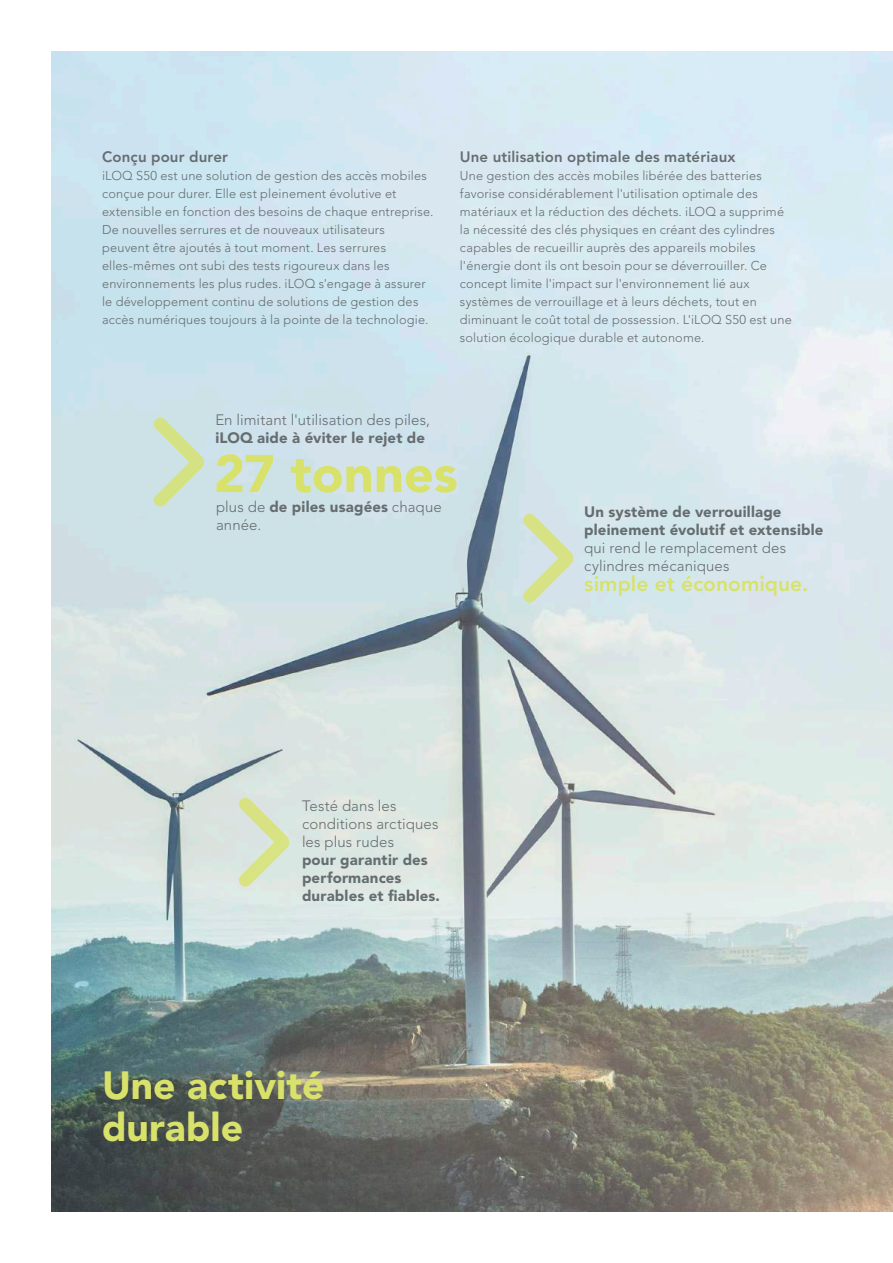
<style>
.page{position:relative;width:893px;height:1263px;background:#fff}
.page>*{position:absolute;margin:0;border:0;box-sizing:border-box;transform-origin:0 0}
.t1{font:900 52.5px "Avenir LT Std";letter-spacing:-.005em;color:#d8e26b}
.t2{font:900 39px/42px "Avenir LT Std";color:#d8e26b}
.t3{font:800 21px "Avenir LT Std";letter-spacing:.005em;color:#d8e26b}
.t4{font:300 15px/18px "Avenir LT Std";letter-spacing:.005em;color:#666d70}
.t5{font:900 15px/18px "Avenir LT Std";letter-spacing:.01em;color:#666d70}
.t6{font:800 15px "Avenir LT Std";letter-spacing:.01em;color:#666d70}
.t7{font:300 12.75px/18px "Avenir LT Std";letter-spacing:.015em;color:#666d70}
.s1{font-weight:900}
</style>
<div class="page">
<img style="left:51px;top:51px;width:842px;height:1161px">
<hr style="left:892px;top:51px;width:1px;height:640px;background:#005a7c">
<svg style="left:153px;top:417px;width:51px;height:90px"></svg>
<svg style="left:238px;top:797px;width:51px;height:90px"></svg>
<svg style="left:522px;top:513px;width:51px;height:90px"></svg>
<p class="t6" style="left:102px;top:148px;width:128px">Conçu pour durer</p>
<p class="t7" style="left:102px;top:167px;width:333px">iLOQ S50 est une solution de gestion des accès mobiles conçue pour durer. Elle est pleinement évolutive et extensible en fonction des besoins de chaque entreprise.<br>De nouvelles serrures et de nouveaux utilisateurs peuvent être ajoutés à tout moment. Les serrures elles-mêmes ont subi des tests rigoureux dans les environnements les plus rudes. iLOQ s'engage à assurer le développement continu de solutions de gestion des accès numériques toujours à la pointe de la technologie.</p>
<p class="t4" style="left:215px;top:411px;width:216px">En limitant l'utilisation des piles,</p>
<p class="t5" style="left:215px;top:429px;width:211px">iLOQ aide à éviter le rejet de</p>
<p class="t6" style="left:460px;top:148px;width:277px">Une utilisation optimale des matériaux</p>
<p class="t7" style="left:460px;top:167px;width:333px">Une gestion des accès mobiles libérée des batteries favorise considérablement l'utilisation optimale des matériaux et la réduction des déchets. iLOQ a supprimé la nécessité des clés physiques en créant des cylindres capables de recueillir auprès des appareils mobiles l'énergie dont ils ont besoin pour se déverrouiller. Ce concept limite l'impact sur l'environnement lié aux systèmes de verrouillage et à leurs déchets, tout en diminuant le coût total de possession. L'iLOQ S50 est une solution écologique durable et autonome.</p>
<h1 class="t1" style="left:214px;top:442px;width:245px">27 tonnes</h1>
<p class="t4" style="left:216px;top:498px;width:227px">plus de <span class="s1">de piles usagées</span> chaque année.</p>
<p class="t4" style="left:302px;top:797px;width:138px">Testé dans les conditions arctiques les plus rudes</p>
<p class="t5" style="left:302px;top:851px;width:140px">pour garantir des performances durables et fiables.</p>
<h2 class="t2" style="left:102px;top:1064px;width:224px">Une activité durable</h2>
<p class="t5" style="left:584px;top:502px;width:241px">Un système de verrouillage pleinement évolutif et extensible</p>
<p class="t4" style="left:584px;top:538px;width:203px">qui rend le remplacement des cylindres mécaniques</p>
<h3 class="t3" style="left:584px;top:571px;width:225px">simple et économique.</h3>
</div>
